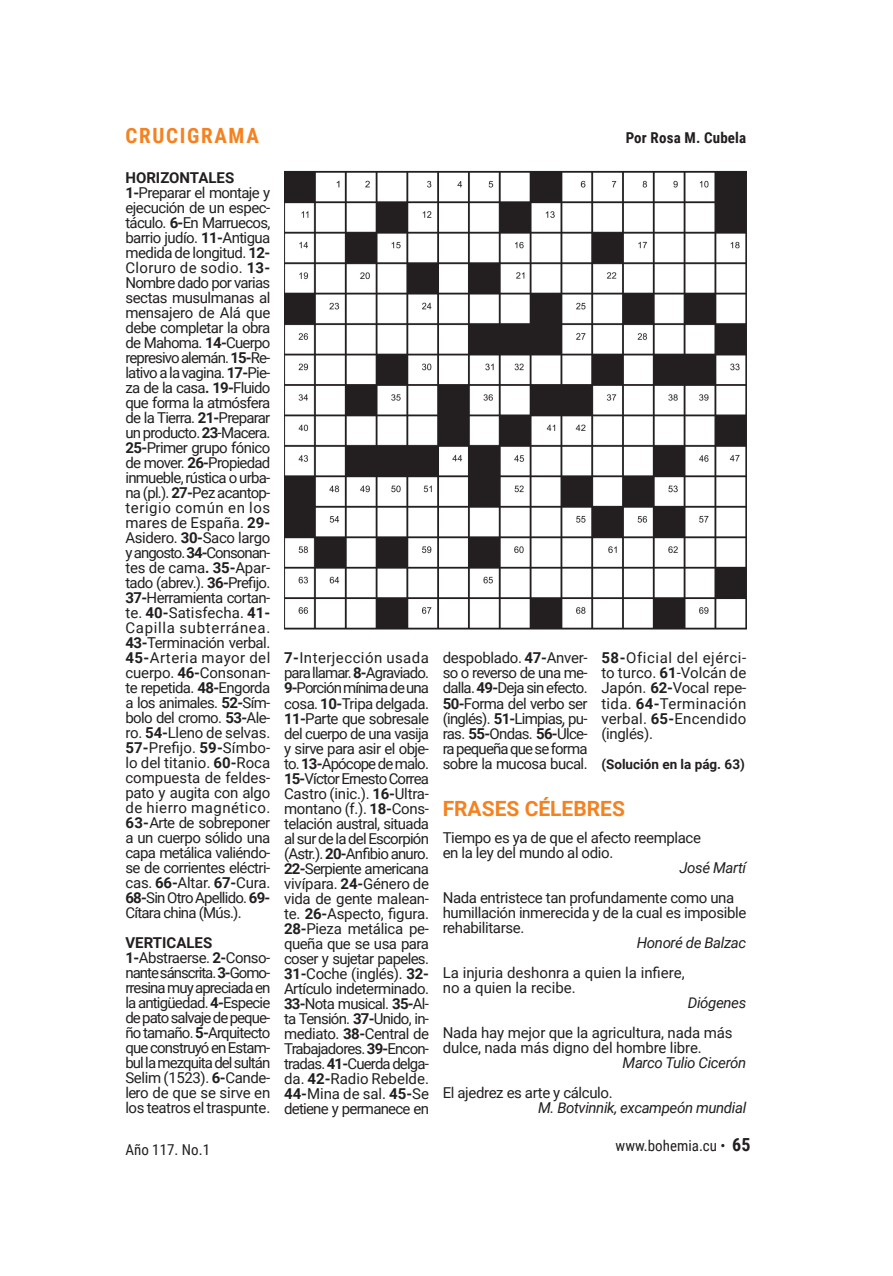
<style>
.page{position:relative;width:893px;height:1276px;background:#fff}
.page>*{position:absolute;margin:0;border:0;box-sizing:border-box;transform-origin:0 0}
.t1{font:700 21px "Roboto";color:#f58220}
.t2{font:700 21px "Roboto Condensed";letter-spacing:.08em;color:#f58220}
.t3{font:15px/15px "Roboto";letter-spacing:-.035em;color:#231f20}
.t4{font:15px/15px "Roboto";letter-spacing:-.055em;color:#231f20}
.t5{font:italic 15px "Roboto";letter-spacing:-.025em;color:#231f20}
.t6{font:15px/15px "Roboto";letter-spacing:-.01em;color:#231f20}
.t7{font:15px/15px "Roboto";color:#231f20}
.t8{font:15px "Roboto Condensed";color:#231f20}
.t9{font:700 15px "Roboto Condensed";letter-spacing:.01em;color:#231f20}
.t10{font:700 13.5px "Roboto";color:#231f20}
.s1{font-weight:700}
.s2{font-weight:700;font-size:18px}
</style>
<div class="page">
<img style="left:284px;top:170px;width:462px;height:460px">
<h1 class="t2" style="left:125px;top:123px;width:135px">CRUCIGRAMA</h1>
<p class="t9" style="left:626px;top:129px;width:122px">Por Rosa M. Cubela</p>
<p class="t3" style="left:125px;top:170px;width:146px"><span class="s1">HORIZONTALES<br>1-</span>Preparar el montaje y ejecución de un espec&shy;táculo. <span class="s1">6-</span>En Marruecos, barrio judío. <span class="s1">11-</span>Antigua medida de longitud. <span class="s1">12-<br></span>Cloruro de sodio. <span class="s1">13-<br></span>Nombre dado por varias sectas musulmanas al mensajero de Alá que debe completar la obra de Mahoma. <span class="s1">14-</span>Cuerpo represivo alemán. <span class="s1">15-</span>Re&shy;lativo a la vagina. <span class="s1">17-</span>Pie&shy;za de la casa<span class="s1">. 19-</span>Fluido que forma la atmósfera de la Tierra. <span class="s1">21-</span>Preparar un producto. <span class="s1">23</span>-Macera.<br><span class="s1">25-</span>Primer grupo fónico de mover. <span class="s1">26-</span>Propiedad inmueble, rústica o urba&shy;na (pl.). <span class="s1">27-</span>Pez acantop&shy;terigio común en los mares de España. <span class="s1">29-<br></span>Asidero. <span class="s1">30-</span>Saco largo y angosto. <span class="s1">34-</span>Consonan&shy;tes de cama<span class="s1">. 35-</span>Apar&shy;tado (abrev.). <span class="s1">36-</span>Prefijo.<br><span class="s1">37-</span>Herramienta cortan&shy;te. <span class="s1">40-</span>Satisfecha. <span class="s1">41-<br></span>Capilla subterránea.<br><span class="s1">43-</span>Terminación verbal.<br><span class="s1">45-</span>Arteria mayor del cuerpo. <span class="s1">46-</span>Consonan&shy;te repetida. <span class="s1">48-</span>Engorda a los animales. <span class="s1">52-</span>Sím&shy;bolo del cromo. <span class="s1">53-</span>Ale&shy;ro. <span class="s1">54-</span>Lleno de selvas.<br><span class="s1">57-</span>Prefijo. <span class="s1">59-</span>Símbo&shy;lo del titanio. <span class="s1">60-</span>Roca compuesta de feldes&shy;pato y augita con algo de hierro magnético.<br><span class="s1">63-</span>Arte de sobreponer a un cuerpo sólido una capa metálica valiéndo&shy;se de corrientes eléctri&shy;cas. <span class="s1">66-</span>Altar. <span class="s1">67-</span>Cura.<br><span class="s1">68-</span>Sin Otro Apellido. <span class="s1">69-<br></span>Cítara china (Mús.).</p>
<p class="t4" style="left:125px;top:935px;width:146px"><span class="s1">VERTICALES<br>1-</span>Abstraerse. <span class="s1">2-</span>Conso&shy;nante sánscrita. <span class="s1">3-</span>Gomo&shy;rresina muy apreciada en la antigüedad. <span class="s1">4-</span>Especie de pato salvaje de peque&shy;ño tamaño. <span class="s1">5-</span>Arquitecto que construyó en Estam&shy;bul la mezquita del sultán<br>Selim (1523). <span class="s1">6-</span>Cande&shy;lero de que se sirve en los teatros el traspunte.</p>
<p class="t3" style="left:443px;top:651px;width:146px;text-align:justify">despoblado. <span class="s1">47-</span>Anver&shy;so o reverso de una me&shy;dalla. <span class="s1">49-</span>Deja sin efecto.<br><span class="s1">50-</span>Forma del verbo ser (inglés). <span class="s1">51-</span>Limpias, pu&shy;ras. <span class="s1">55-</span>Ondas. <span class="s1">56-</span>Úlce&shy;ra pequeña que se forma sobre la mucosa bucal.</p>
<p class="t3" style="left:601px;top:651px;width:146px;text-align:justify"><span class="s1">58-</span>Oficial del ejérci&shy;to turco. <span class="s1">61</span>-Volcán de Japón. <span class="s1">62-</span>Vocal repe&shy;tida. <span class="s1">64-</span>Terminación verbal. <span class="s1">65-</span>Encendido (inglés).</p>
<p class="t3" style="left:284px;top:651px;width:146px;text-align:justify"><span class="s1">7-</span>Interjección usada para llamar. <span class="s1">8-</span>Agraviado.<br><span class="s1">9-</span>Porción mínima de una cosa. <span class="s1">10-</span>Tripa delgada.<br><span class="s1">11-</span>Parte que sobresale del cuerpo de una vasija y sirve para asir el obje&shy;to. <span class="s1">13-</span>Apócope de malo.<br><span class="s1">15-</span>Víctor Ernesto Correa Castro (inic.). <span class="s1">16-</span>Ultra&shy;montano (f.). <span class="s1">18-</span>Cons&shy;telación austral, situada al sur de la del Escorpión (Astr.). <span class="s1">20-</span>Anfibio anuro.<br><span class="s1">22-</span>Serpiente americana vivípara. <span class="s1">24-</span>Género de vida de gente malean&shy;te. <span class="s1">26-</span>Aspecto, figura.<br><span class="s1">28-</span>Pieza metálica pe&shy;queña que se usa para coser y sujetar papeles.<br><span class="s1">31-</span>Coche (inglés). <span class="s1">32- </span>Artículo indeterminado.<br><span class="s1">33-</span>Nota musical. <span class="s1">35-</span>Al&shy;ta Tensión. <span class="s1">37-</span>Unido, in&shy;mediato. <span class="s1">38-</span>Central de Trabajadores. <span class="s1">39-</span>Encon&shy;tradas. <span class="s1">41-</span>Cuerda delga&shy;da. <span class="s1">42-</span>Radio Rebelde.<br><span class="s1">44-</span>Mina de sal. <span class="s1">45-</span>Se detiene y permanece en</p>
<p class="t10" style="left:601px;top:756px;width:145px">(Solución en la pág. 63)</p>
<h1 class="t1" style="left:443px;top:796px;width:184px">FRASES CÉLEBRES</h1>
<p class="t3" style="left:443px;top:830px;width:260px">Tiempo es ya de que el afecto reemplace en la ley del mundo al odio.</p>
<p class="t5" style="left:679px;top:859px;width:68px">José Martí</p>
<p class="t3" style="left:443px;top:890px;width:305px">Nada entristece tan profundamente como una humillación inmerecida y de la cual es imposible rehabilitarse.</p>
<p class="t5" style="left:637px;top:934px;width:111px">Honoré de Balzac</p>
<p class="t7" style="left:443px;top:965px;width:243px">La injuria deshonra a quien la infiere, no a quien la recibe.</p>
<p class="t5" style="left:688px;top:994px;width:60px">Diógenes</p>
<p class="t6" style="left:443px;top:1025px;width:291px">Nada hay mejor que la agricultura, nada más dulce, nada más digno del hombre libre.</p>
<p class="t5" style="left:623px;top:1054px;width:125px">Marco Tulio Cicerón</p>
<p class="t3" style="left:443px;top:1085px;width:171px">El ajedrez es arte y cálculo.</p>
<p class="t5" style="left:538px;top:1099px;width:210px">M. Botvinnik, excampeón mundial</p>
<p class="t8" style="left:125px;top:1140px;width:86px">Año 117. No.1</p>
<p class="t8" style="left:616px;top:1137px;width:136px">www.bohemia.cu • <span class="s2">65</span></p>
</div>
